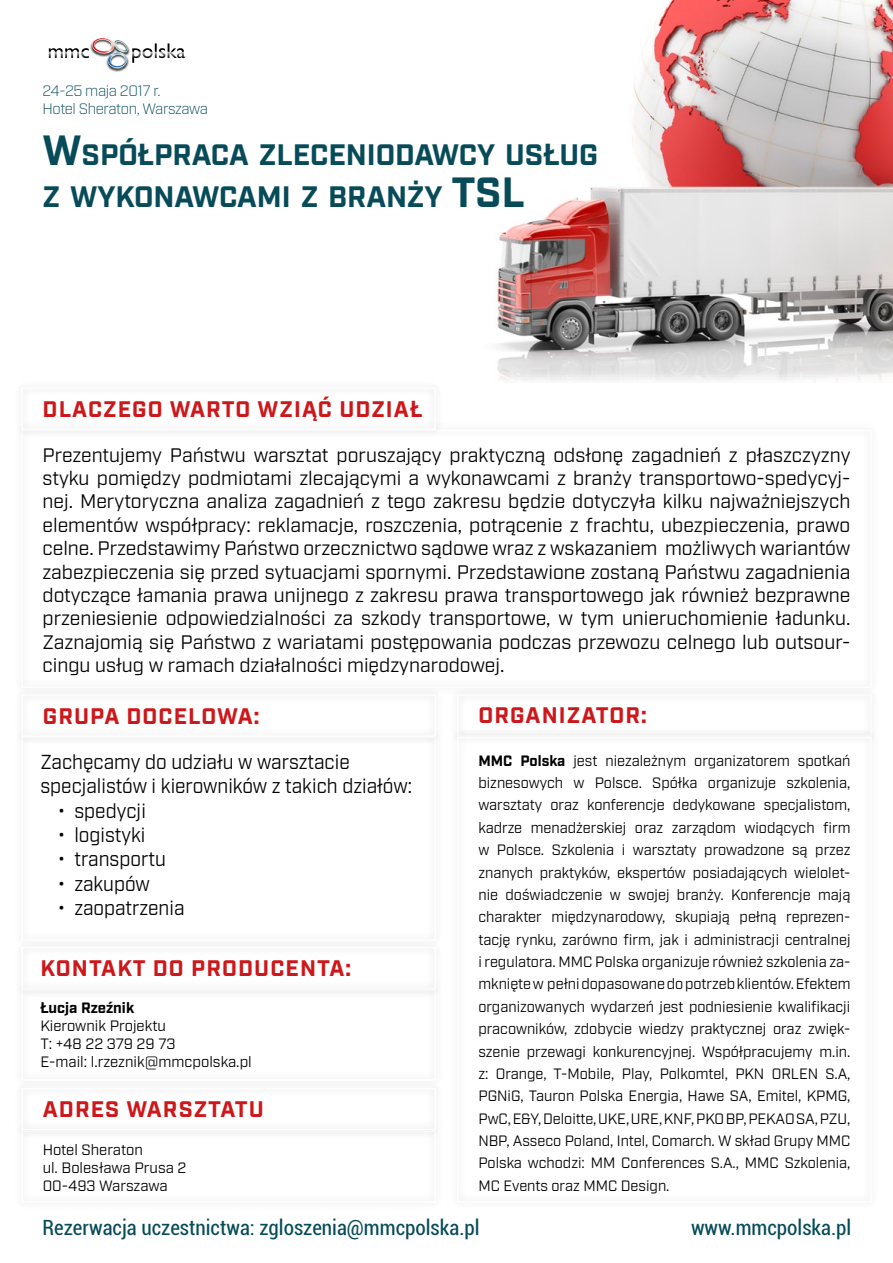
<style>
.page{position:relative;width:893px;height:1263px;background:#fff}
.page>*{position:absolute;margin:0;border:0;box-sizing:border-box;transform-origin:0 0}
.t1{font:700 29.55px/42.2px "Industry";letter-spacing:-.005em;color:#074b59}
.t2{font:700 22.5px "Industry";letter-spacing:.05em;color:#cd171a}
.t3{font:condensed 21px "Roboto";color:#074b59}
.t4{font:20.25px/24.3px "Industry";color:#000;scale:.95 1}
.t5{font:19.5px/23.4px "Industry";color:#000;text-align:justify}
.t6{font:15px/22.4px "Industry";color:#000}
.t7{font:300 15px/18px "Industry";letter-spacing:-.025em;color:#074b59}
.t8{font:700 15px "Industry";color:#000}
.s1{font-size:42.15px}
.s2{font-weight:700}
</style>
<div class="page">
<img style="left:497px;top:0;width:396px;height:381px">
<svg style="left:49px;top:38px;width:136px;height:34px"></svg>
<p class="t7" style="left:43px;top:82px;width:167px">24-25 maja 2017 r.<br>Hotel Sheraton, Warszawa</p>
<h1 class="t1" style="left:43px;top:135px;width:557px"><span class="s1">W</span>SPÓŁPRACA ZLECENIODAWCY USŁUG<br>Z WYKONAWCAMI Z BRANŻY <span class="s1">TSL</span></h1>
<h2 class="t2" style="left:43px;top:395px;width:381px">DLACZEGO WARTO WZIĄĆ UDZIAŁ</h2>
<p class="t5" style="left:43px;top:444px;width:809px">Prezentujemy Państwu warsztat poruszający praktyczną odsłonę zagadnień z płaszczyzny styku pomiędzy podmiotami zlecającymi a wykonawcami z branży transportowo-spedycyj&shy;nej. Merytoryczna analiza zagadnień z tego zakresu będzie dotyczyła kilku najważniejszych elementów współpracy: reklamacje, roszczenia, potrącenie z frachtu, ubezpieczenia, prawo celne. Przedstawimy Państwo orzecznictwo sądowe wraz z wskazaniem możliwych wariantów zabezpieczenia się przed sytuacjami spornymi. Przedstawione zostaną Państwu zagadnienia dotyczące łamania prawa unijnego z zakresu prawa transportowego jak również bezprawne przeniesienie odpowiedzialności za szkody transportowe, w tym unieruchomienie ładunku.<br>Zaznajomią się Państwo z wariatami postępowania podczas przewozu celnego lub outsour&shy;cingu usług w ramach działalności międzynarodowej.</p>
<h2 class="t2" style="left:43px;top:702px;width:218px">GRUPA DOCELOWA:</h2>
<h3 class="t4" style="left:40px;top:750px;width:393px">Zachęcamy do udziału w warsztacie specjalistów i kierowników z takich działów:</h3>
<h3 class="t4" style="left:57px;top:799px;width:95px">• spedycji</h3>
<h3 class="t4" style="left:57px;top:823px;width:94px">• logistyki</h3>
<h3 class="t4" style="left:57px;top:847px;width:116px">• transportu</h3>
<h3 class="t4" style="left:57px;top:872px;width:99px">• zakupów</h3>
<h3 class="t4" style="left:57px;top:896px;width:135px">• zaopatrzenia</h3>
<h2 class="t2" style="left:41px;top:955px;width:312px">KONTAKT DO PRODUCENTA:</h2>
<p class="t8" style="left:40px;top:999px;width:95px">Łucja Rzeźnik</p>
<p class="t6" style="left:40px;top:1017px;width:213px;line-height:18px">Kierownik Projektu<br>T: +48 22 379 29 73<br>E-mail: l.rzeznik@mmcpolska.pl</p>
<h2 class="t2" style="left:43px;top:1096px;width:223px">ADRES WARSZTATU</h2>
<p class="t6" style="left:43px;top:1141px;width:145px;line-height:18px">Hotel Sheraton<br>ul. Bolesława Prusa 2<br>00-493 Warszawa</p>
<h2 class="t2" style="left:478px;top:702px;width:170px">ORGANIZATOR:</h2>
<p class="t6" style="left:478px;top:750px;width:374px;text-align:justify"><span class="s2">MMC Polska</span> jest niezależnym organizatorem spotkań biznesowych w Polsce. Spółka organizuje szkolenia, warsztaty oraz konferencje dedykowane specjalistom, kadrze menadżerskiej oraz zarządom wiodących firm w Polsce. Szkolenia i warsztaty prowadzone są przez znanych praktyków, ekspertów posiadających wielolet&shy;nie doświadczenie w swojej branży. Konferencje mają charakter międzynarodowy, skupiają pełną reprezen&shy;tację rynku, zarówno firm, jak i administracji centralnej i regulatora. MMC Polska organizuje również szkolenia za&shy;mknięte w pełni dopasowane do potrzeb klientów. Efektem organizowanych wydarzeń jest podniesienie kwalifikacji pracowników, zdobycie wiedzy praktycznej oraz zwięk&shy;szenie przewagi konkurencyjnej. Współpracujemy m.in. z: Orange, T-Mobile, Play, Polkomtel, PKN ORLEN S.A, PGNiG, Tauron Polska Energia, Hawe SA, Emitel, KPMG, PwC, E&amp;Y, Deloitte, UKE, URE, KNF, PKO BP, PEKAO SA, PZU, NBP, Asseco Poland, Intel, Comarch. W skład Grupy MMC Polska wchodzi: MM Conferences S.A., MMC Szkolenia, MC Events oraz MMC Design.</p>
<h3 class="t3" style="left:43px;top:1213px;width:439px">Rezerwacja uczestnictwa: zgloszenia@mmcpolska.pl</h3>
<h3 class="t3" style="left:691px;top:1213px;width:162px">www.mmcpolska.pl</h3>
</div>
